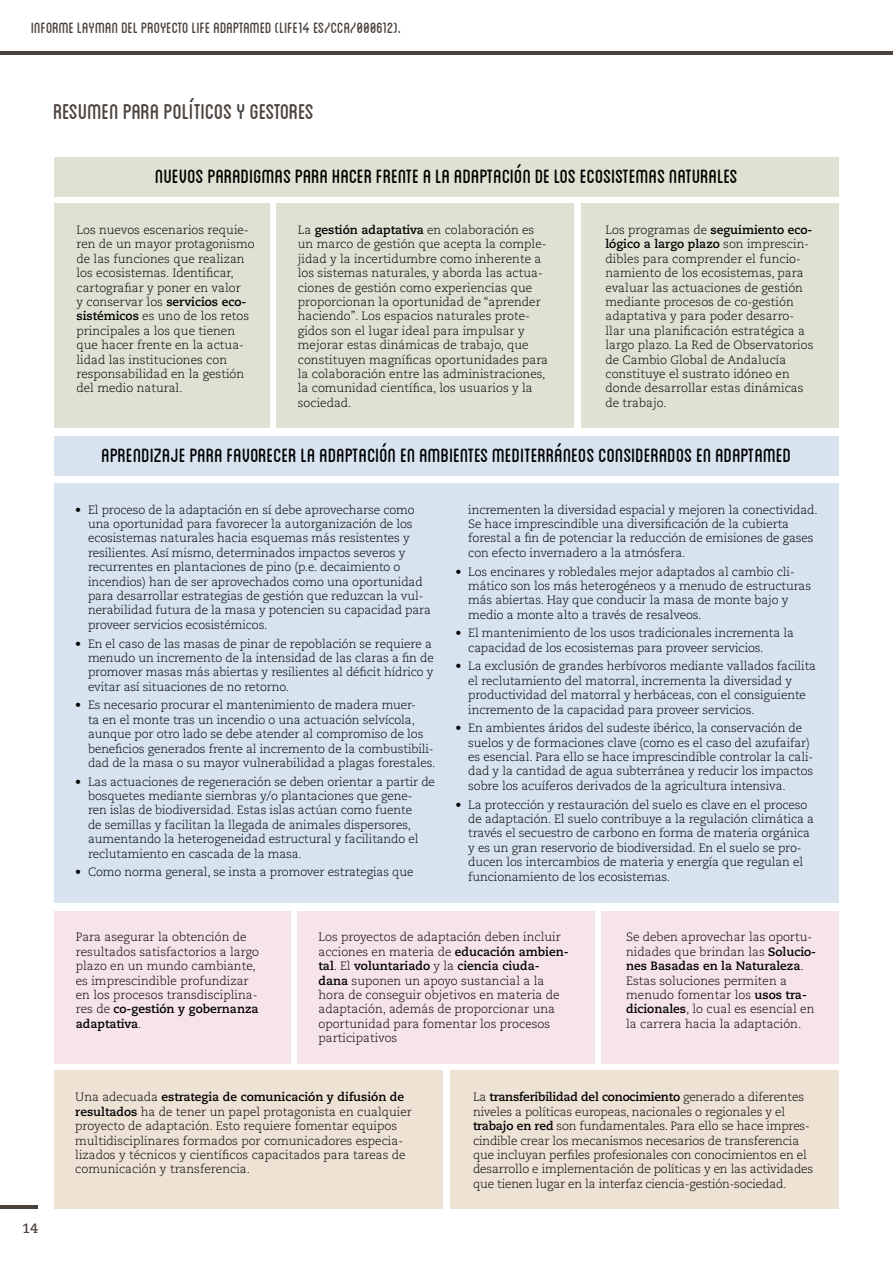
<style>
.page{position:relative;width:893px;height:1263px;background:#fff}
.page>*{position:absolute;margin:0;border:0;box-sizing:border-box;transform-origin:0 0}
.t1{font:30px "Blanch Caps";color:#4a423d}
.t2{font:27px "Blanch Caps";color:#000}
.t3{font:21px "Blanch Caps";color:#4a423d}
.t4{font:700 13.5px "Caecilia LT Std";color:#4a423d}
.t5{font:300 12px/14.4px "Caecilia LT Std";letter-spacing:-.01em;color:#000}
.s1{font-weight:700}
</style>
<div class="page">
<hr style="left:0;top:51px;width:893px;height:3px;background:#4a423d">
<hr style="left:0;top:1206px;width:37px;height:3px;background:#4a423d">
<div style="left:54px;top:157px;width:785px;height:40px;background:#dde2d3"></div>
<div style="left:54px;top:203px;width:215px;height:225px;background:#dde2d3"></div>
<div style="left:277px;top:203px;width:297px;height:225px;background:#dde2d3"></div>
<div style="left:581px;top:203px;width:258px;height:225px;background:#dde2d3"></div>
<div style="left:54px;top:483px;width:785px;height:420px;background:#d7e4f0"></div>
<div style="left:54px;top:911px;width:236px;height:152px;background:#f6e4ea"></div>
<div style="left:297px;top:911px;width:297px;height:152px;background:#f6e4ea"></div>
<div style="left:602px;top:911px;width:237px;height:152px;background:#f6e4ea"></div>
<div style="left:54px;top:1071px;width:389px;height:138px;background:#eee2d5"></div>
<div style="left:450px;top:1071px;width:389px;height:138px;background:#eee2d5"></div>
<div style="left:54px;top:436px;width:785px;height:40px;background:#d7e4f0"></div>
<h3 class="t3" style="left:31px;top:18px;width:371px">Informe Layman del proyecto Life Adaptamed (LIFE14 ES/CCA/000612).</h3>
<h1 class="t1" style="left:53px;top:98px;width:262px">Resumen para políticos y gestores</h1>
<h2 class="t2" style="left:155px;top:164px;width:584px">NUEVOS PARADIGMAS PARA HACER FRENTE A LA ADAPTACIÓN DE LOS ECOSISTEMAS NATURALES</h2>
<p class="t5" style="left:298px;top:223px;width:252px">La <span class="s1">gestión adaptativa</span> en colaboración es un marco de gestión que acepta la comple&shy;jidad y la incertidumbre como inherente a los sistemas naturales, y aborda las actua&shy;ciones de gestión como experiencias que proporcionan la oportunidad de “aprender haciendo”. Los espacios naturales prote&shy;gidos son el lugar ideal para impulsar y mejorar estas dinámicas de trabajo, que constituyen magníficas oportunidades para la colaboración entre las administraciones, la comunidad científica, los usuarios y la sociedad.</p>
<p class="t5" style="left:605px;top:223px;width:209px">Los programas de <span class="s1">seguimiento eco&shy;lógico a largo plazo</span> son imprescin&shy;dibles para comprender el funcio&shy;namiento de los ecosistemas, para evaluar las actuaciones de gestión mediante procesos de co-gestión adaptativa y para poder desarro&shy;llar una planificación estratégica a largo plazo. La Red de Observatorios de Cambio Global de Andalucía constituye el sustrato idóneo en donde desarrollar estas dinámicas de trabajo.</p>
<h2 class="t2" style="left:102px;top:443px;width:691px">APRENDIZAJE PARA FAVORECER LA ADAPTACIÓN EN AMBIENTES MEDITERRÁNEOS CONSIDERADOS EN ADAPTAMED</h2>
<p class="t5" style="left:76px;top:223px;width:180px">Los nuevos escenarios requie&shy;ren de un mayor protagonismo de las funciones que realizan los ecosistemas. Identificar, cartografiar y poner en valor<br>y conservar los <span class="s1">servicios eco&shy;sistémicos</span> es uno de los retos principales a los que tienen que hacer frente en la actua&shy;lidad las instituciones con responsabilidad en la gestión del medio natural.</p>
<p class="t5" style="left:88px;top:503px;width:344px;text-indent:-13px">• El proceso de la adaptación en sí debe aprovecharse como una oportunidad para favorecer la autorganización de los ecosistemas naturales hacia esquemas más resistentes y resilientes. Así mismo, determinados impactos severos y recurrentes en plantaciones de pino (p.e. decaimiento o incendios) han de ser aprovechados como una oportunidad para desarrollar estrategias de gestión que reduzcan la vul&shy;nerabilidad futura de la masa y potencien su capacidad para proveer servicios ecosistémicos.</p>
<p class="t5" style="left:88px;top:636px;width:347px;text-indent:-13px">• En el caso de las masas de pinar de repoblación se requiere a menudo un incremento de la intensidad de las claras a fin de promover masas más abiertas y resilientes al déficit hídrico y evitar así situaciones de no retorno.</p>
<p class="t5" style="left:88px;top:698px;width:349px;text-indent:-13px">• Es necesario procurar el mantenimiento de madera muer-<br>ta en el monte tras un incendio o una actuación selvícola, aunque por otro lado se debe atender al compromiso de los beneficios generados frente al incremento de la combustibili&shy;dad de la masa o su mayor vulnerabilidad a plagas forestales.</p>
<p class="t5" style="left:88px;top:774px;width:348px;text-indent:-13px">• Las actuaciones de regeneración se deben orientar a partir de bosquetes mediante siembras y/o plantaciones que gene-<br>ren islas de biodiversidad. Estas islas actúan como fuente<br>de semillas y facilitan la llegada de animales dispersores, aumentando la heterogeneidad estructural y facilitando el reclutamiento en cascada de la masa.</p>
<p class="t5" style="left:75px;top:865px;width:340px">• Como norma general, se insta a promover estrategias que</p>
<p class="t5" style="left:468px;top:503px;width:351px">incrementen la diversidad espacial y mejoren la conectividad.<br>Se hace imprescindible una diversificación de la cubierta forestal a fin de potenciar la reducción de emisiones de gases con efecto invernadero a la atmósfera.</p>
<p class="t5" style="left:468px;top:564px;width:344px;text-indent:-13px">• Los encinares y robledales mejor adaptados al cambio cli&shy;mático son los más heterogéneos y a menudo de estructuras más abiertas. Hay que conducir la masa de monte bajo y medio a monte alto a través de resalveos.</p>
<p class="t5" style="left:468px;top:626px;width:327px;text-indent:-13px">• El mantenimiento de los usos tradicionales incrementa la capacidad de los ecosistemas para proveer servicios.</p>
<p class="t5" style="left:468px;top:659px;width:349px;text-indent:-13px">• La exclusión de grandes herbívoros mediante vallados facilita el reclutamiento del matorral, incrementa la diversidad y productividad del matorral y herbáceas, con el consiguiente incremento de la capacidad para proveer servicios.</p>
<p class="t5" style="left:468px;top:721px;width:346px;text-indent:-13px">• En ambientes áridos del sudeste ibérico, la conservación de suelos y de formaciones clave (como es el caso del azufaifar) es esencial. Para ello se hace imprescindible controlar la cali&shy;dad y la cantidad de agua subterránea y reducir los impactos sobre los acuíferos derivados de la agricultura intensiva.</p>
<p class="t5" style="left:468px;top:797px;width:347px;text-indent:-13px">• La protección y restauración del suelo es clave en el proceso de adaptación. El suelo contribuye a la regulación climática a través el secuestro de carbono en forma de materia orgánica y es un gran reservorio de biodiversidad. En el suelo se pro&shy;ducen los intercambios de materia y energía que regulan el funcionamiento de los ecosistemas.</p>
<p class="t5" style="left:76px;top:930px;width:185px">Para asegurar la obtención de resultados satisfactorios a largo plazo en un mundo cambiante, es imprescindible profundizar en los procesos transdisciplina&shy;res de <span class="s1">co-gestión y gobernanza adaptativa</span>.</p>
<p class="t5" style="left:318px;top:930px;width:252px">Los proyectos de adaptación deben incluir acciones en materia de <span class="s1">educación ambien&shy;tal</span>. El <span class="s1">voluntariado</span> y la <span class="s1">ciencia ciuda&shy;dana</span> suponen un apoyo sustancial a la hora de conseguir objetivos en materia de adaptación, además de proporcionar una oportunidad para fomentar los procesos participativos</p>
<p class="t5" style="left:626px;top:930px;width:192px">Se deben aprovechar las oportu&shy;nidades que brindan las <span class="s1">Solucio&shy;nes Basadas en la Naturaleza</span>.<br>Estas soluciones permiten a menudo fomentar los <span class="s1">usos tra&shy;dicionales</span>, lo cual es esencial en la carrera hacia la adaptación.</p>
<p class="t4" style="left:22px;top:1220px;width:17px">14</p>
<p class="t5" style="left:75px;top:1090px;width:338px">Una adecuada <span class="s1">estrategia de comunicación y difusión de resultados</span> ha de tener un papel protagonista en cualquier proyecto de adaptación. Esto requiere fomentar equipos multidisciplinares formados por comunicadores especia&shy;lizados y técnicos y científicos capacitados para tareas de comunicación y transferencia.</p>
<p class="t5" style="left:473px;top:1090px;width:342px">La <span class="s1">transferibilidad del conocimiento</span> generado a diferentes niveles a políticas europeas, nacionales o regionales y el <span class="s1">trabajo en red</span> son fundamentales. Para ello se hace impres&shy;cindible crear los mecanismos necesarios de transferencia que incluyan perfiles profesionales con conocimientos en el desarrollo e implementación de políticas y en las actividades que tienen lugar en la interfaz ciencia-gestión-sociedad.</p>
</div>
